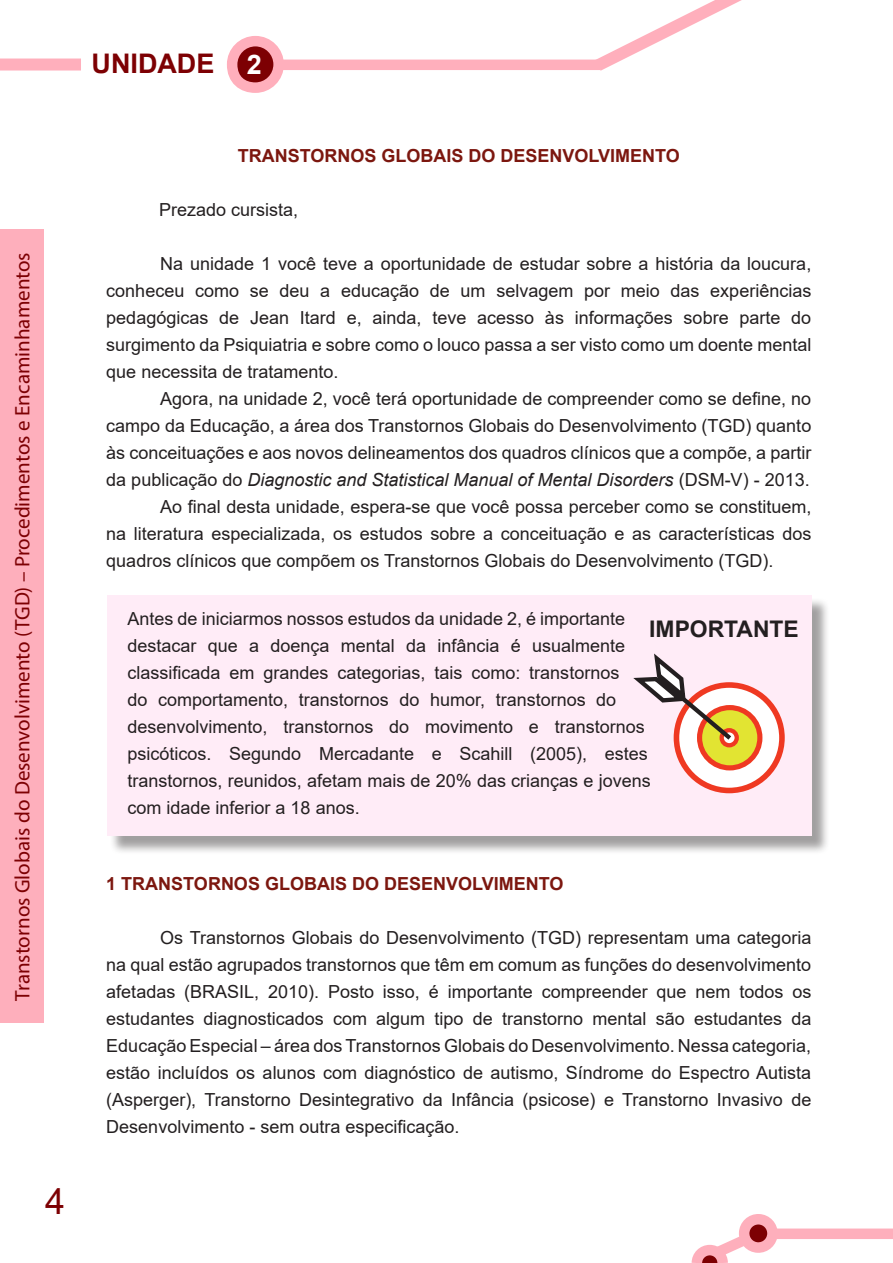
<style>
.page{position:relative;width:893px;height:1263px;background:#fff}
.page>*{position:absolute;margin:0;border:0;box-sizing:border-box;transform-origin:0 0}
.t1{font:36px "Arial";color:#7d0003}
.t2{font:700 27px "Arial";color:#7d0003}
.t3{font:700 22.95px "Arial";color:#231f20}
.t4{font:21px "Myriad Pro";color:#7d0003}
.t5{font:18px/27px "Arial";color:#231f20;text-align:justify}
.t6{font:700 18px "Arial";color:#7c170f}
.s1{color:#fff}
.s2{font-style:italic}
</style>
<div class="page">
<div style="left:280px;top:60px;width:320px;height:10px;background:#ffafbc"></div>
<svg style="left:582px;top:0;width:160px;height:71px"></svg>
<div style="left:773px;top:1228px;width:120px;height:11px;background:#feafbc"></div>
<svg style="left:232px;top:43px;width:47px;height:46px"></svg>
<div style="left:0;top:229px;width:44px;height:794px;background:#feafbc"></div>
<svg style="left:744px;top:1219px;width:29px;height:29px"></svg>
<div style="left:739px;top:1214px;width:39px;height:39px;border:10px solid #feafbc;border-radius:50%"></div>
<svg style="left:691px;top:1225px;width:69px;height:38px"></svg>
<div style="left:0;top:59px;width:81px;height:12px;background:#ffafbc"></div>
<div style="left:227px;top:36px;width:57px;height:57px;border:10px solid #ffafbc;border-radius:50%"></div>
<div style="left:110px;top:598px;width:721px;height:257px;background:#231f20;opacity:.75"></div>
<div style="left:107px;top:595px;width:705px;height:241px;background:#ffecf7"></div>
<svg style="left:676px;top:685px;width:106px;height:105px;background:#fce2de"></svg>
<div style="left:674px;top:682px;width:111px;height:111px;border:6px solid #ef3922;border-radius:50%"></div>
<svg style="left:700px;top:708px;width:60px;height:60px"></svg>
<div style="left:697px;top:705px;width:65px;height:65px;border:5px solid #ef3922;border-radius:50%"></div>
<div style="left:719px;top:728px;width:20px;height:19px;border:4px solid #ef3922;border-radius:50%"></div>
<svg style="left:634px;top:653px;width:102px;height:91px"></svg>
<p class="t4" style="left:9px;top:1001px;width:750px;rotate:-90deg">Transtornos Globais do Desenvolvimento (TGD) – Procedimentos e Encaminhamentos</p>
<p class="t1" style="left:45px;top:1176px;width:22px">4</p>
<h2 class="t2" style="left:92px;top:45px;width:172px">UNIDADE <span class="s1">2</span></h2>
<p class="t6" style="left:238px;top:143px;width:444px">TRANSTORNOS GLOBAIS DO DESENVOLVIMENTO</p>
<p class="t5" style="left:159px;top:196px;width:141px">Prezado cursista,</p>
<p class="t5" style="left:106px;top:250px;width:707px;text-indent:54px">Na unidade 1 você teve a oportunidade de estudar sobre a história da loucura, conheceu como se deu a educação de um selvagem por meio das experiências pedagógicas de Jean Itard e, ainda, teve acesso às informações sobre parte do surgimento da Psiquiatria e sobre como o louco passa a ser visto como um doente mental que necessita de tratamento.</p>
<p class="t5" style="left:106px;top:385px;width:706px;text-indent:54px">Agora, na unidade 2, você terá oportunidade de compreender como se define, no campo da Educação, a área dos Transtornos Globais do Desenvolvimento (TGD) quanto às conceituações e aos novos delineamentos dos quadros clínicos que a compõe, a partir da publicação do <span class="s2">Diagnostic and Statistical Manual of Mental Disorders</span> (DSM-V) - 2013.</p>
<p class="t5" style="left:106px;top:493px;width:707px;text-indent:54px">Ao final desta unidade, espera-se que você possa perceber como se constituem, na literatura especializada, os estudos sobre a conceituação e as características dos quadros clínicos que compõem os Transtornos Globais do Desenvolvimento (TGD).</p>
<p class="t5" style="left:128px;top:605px;width:525px;text-align:left">Antes de iniciarmos nossos estudos da unidade 2, é importante destacar que a doença mental da infância é usualmente classificada em grandes categorias, tais como: transtornos<br>do comportamento, transtornos do humor, transtornos do desenvolvimento, transtornos do movimento e transtornos psicóticos. Segundo Mercadante e Scahill (2005), estes transtornos, reunidos, afetam mais de 20% das crianças e jovens com idade inferior a 18 anos.</p>
<p class="t3" style="left:649px;top:613px;width:151px">IMPORTANTE</p>
<p class="t6" style="left:106px;top:870px;width:459px">1 TRANSTORNOS GLOBAIS DO DESENVOLVIMENTO</p>
<p class="t5" style="left:106px;top:924px;width:707px;text-indent:54px">Os Transtornos Globais do Desenvolvimento (TGD) representam uma categoria na qual estão agrupados transtornos que têm em comum as funções do desenvolvimento afetadas (BRASIL, 2010). Posto isso, é importante compreender que nem todos os estudantes diagnosticados com algum tipo de transtorno mental são estudantes da Educação Especial – área dos Transtornos Globais do Desenvolvimento. Nessa categoria, estão incluídos os alunos com diagnóstico de autismo, Síndrome do Espectro Autista (Asperger), Transtorno Desintegrativo da Infância (psicose) e Transtorno Invasivo de Desenvolvimento - sem outra especificação.</p>
</div>
